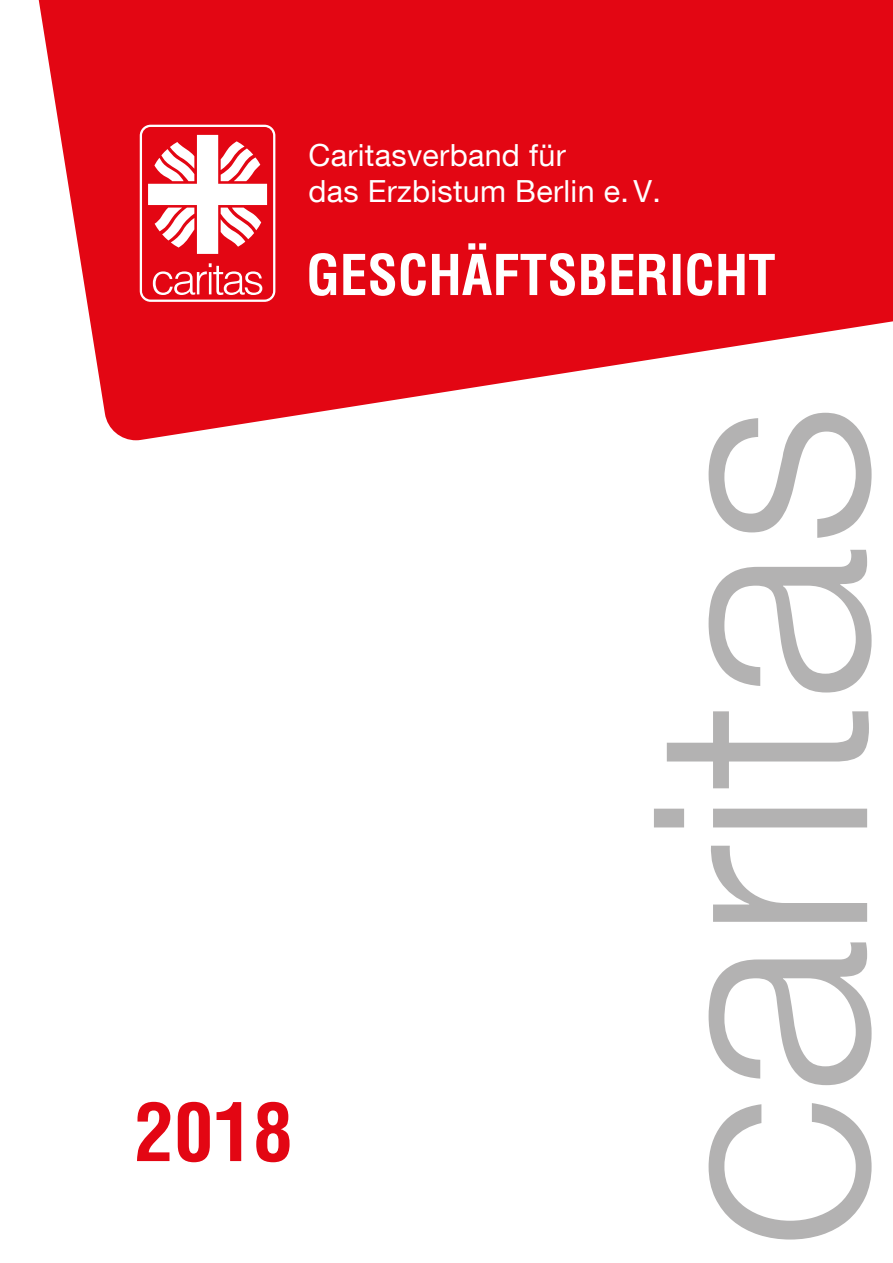
<style>
.page{position:relative;width:893px;height:1263px;background:#fff}
.page>*{position:absolute;margin:0;border:0;box-sizing:border-box;transform-origin:0 0}
.t1{font:300 298.5px "Helvetica Neue LT Com";color:#b3b2b2}
.t2{font:700 condensed 79.05px "Helvetica";color:#e30613}
.t3{font:700 condensed 54.9px "Helvetica";color:#fff}
.t4{font:30.45px/36.6px "Helvetica Neue LT Com";letter-spacing:.01em;color:#fff}
</style>
<div class="page">
<svg style="left:38px;top:0;width:855px;height:441px;fill:#e30613"></svg>
<svg style="left:140px;top:125px;width:135px;height:177px"></svg>
<p class="t4" style="left:308px;top:136px;width:354px">Caritasverband für<br>das Erzbistum Berlin e. V.</p>
<p class="t3" style="left:306px;top:239px;width:471px">GESCHÄFTSBERICHT</p>
<p class="t2" style="left:134px;top:1080px;width:160px">2018</p>
<p class="t1" style="left:578px;top:1250px;width:848px;rotate:-90deg">caritas</p>
</div>
